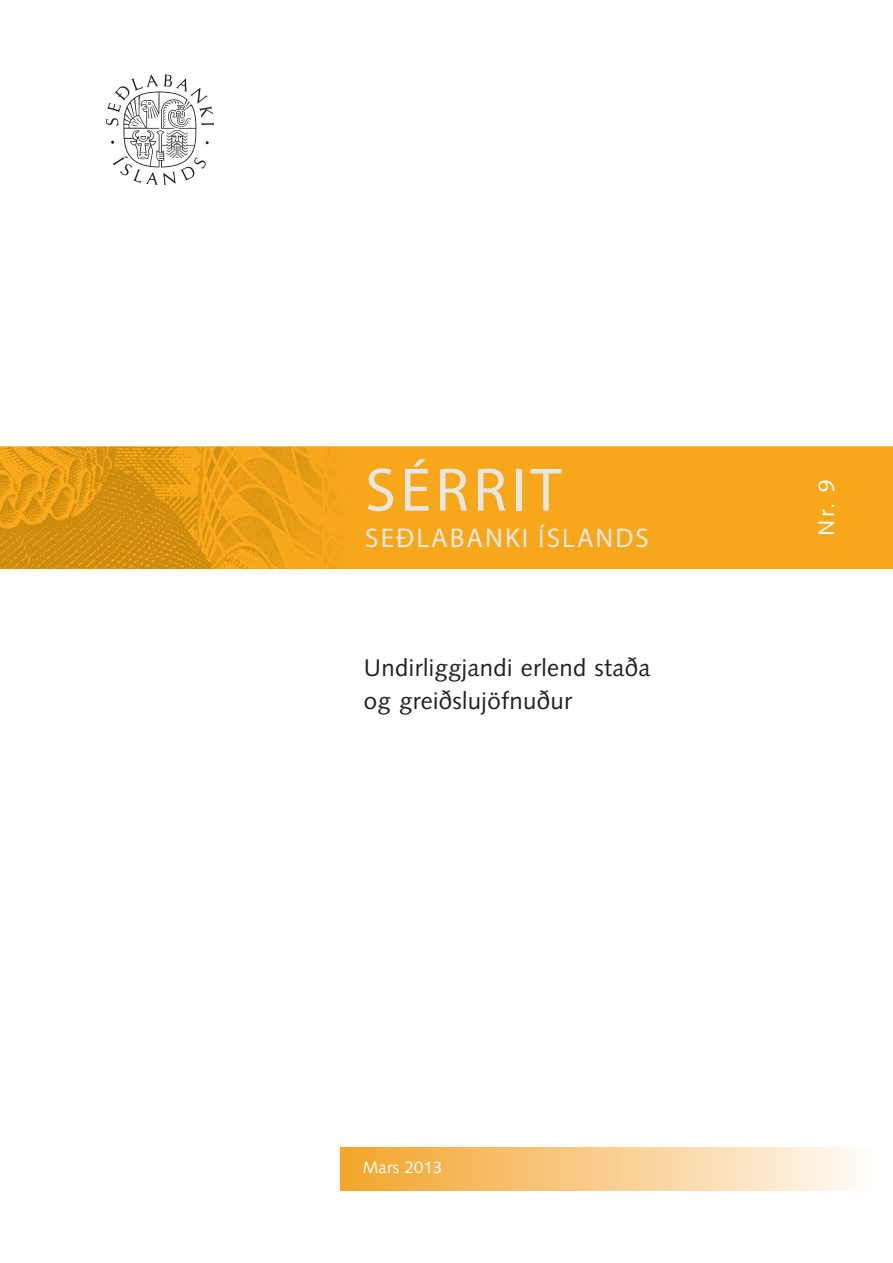
<style>
.page{position:relative;width:893px;height:1263px;background:#fff}
.page>*{position:absolute;margin:0;border:0;box-sizing:border-box;transform-origin:0 0}
.t1{font:61.8px "Myriad";letter-spacing:.075em;color:#e6e7e5}
.t2{font:27.15px "Myriad";letter-spacing:.075em;color:#e6e7e5}
.Millifyrirsögn_blá{font:24px "Syntax LT Std";letter-spacing:.015em;color:#231f20}
.t3{font:22.5px "Syntax LT Std";color:#fff}
.Millifyrirsögn_blá-2{font:16.5px "Syntax LT Std";letter-spacing:.015em;color:#fff}
</style>
<div class="page">
<div style="left:340px;top:1148px;width:553px;height:42px;background:linear-gradient(to right,#f3a32a,#fffeff)"></div>
<img style="left:0;top:446px;width:893px;height:123px">
<img style="left:106px;top:74px;width:108px;height:111px">
<p class="t1" style="left:365px;top:459px;width:198px">SÉRRIT</p>
<p class="t2" style="left:365px;top:524px;width:285px">SEÐLABANKI ÍSLANDS</p>
<p class="Millifyrirsögn_blá" style="left:364px;top:654px;width:288px">Undirliggjandi erlend staða</p>
<p class="Millifyrirsögn_blá" style="left:364px;top:687px;width:210px">og greiðslujöfnuður</p>
<p class="t3" style="left:813px;top:536px;width:58px;rotate:-90deg">Nr. 9</p>
<p class="Millifyrirsögn_blá-2" style="left:363px;top:1158px;width:81px">Mars 2013</p>
</div>
